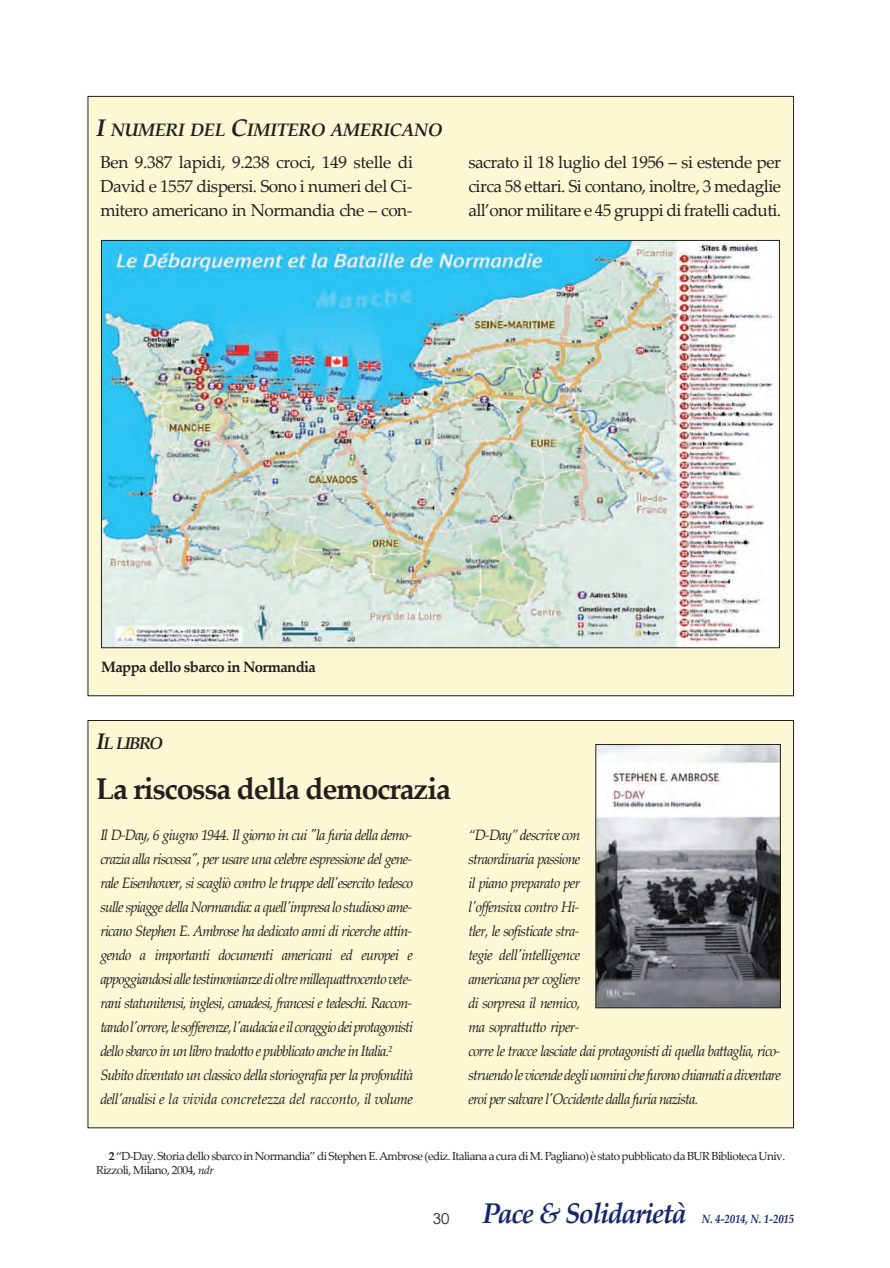
<style>
.page{position:relative;width:890px;height:1268px;background:#fff}
.page>*{position:absolute;margin:0;border:0;box-sizing:border-box;transform-origin:0 0}
.t1{font:700 30px "Palatino Linotype";color:#231f20}
.t2{font:italic 700 28.5px "Palatino Linotype";letter-spacing:-.05em;color:#15276c;scale:.95 1}
.t3{font:italic 700 18px "Palatino Linotype";letter-spacing:-.02em;color:#231f20}
.t4{font:17.25px/24px "Palatino Linotype";letter-spacing:-.03em;color:#231f20;text-align:justify}
.t5{font:italic 700 16.8px "Palatino Linotype";letter-spacing:-.1em;color:#231f20}
.t6{font:italic 15px/24px "Palatino Linotype";letter-spacing:-.06em;color:#231f20;scale:.95 1}
.t7{font:700 15px "Palatino Linotype";letter-spacing:-.04em;color:#231f20}
.t8{font:italic 700 12px "Palatino Linotype";letter-spacing:-.015em;color:#15276c;scale:.9 1}
.t9{font:11.7px/13.5px "Palatino Linotype";letter-spacing:-.045em;color:#231f20}
.s1{font-size:24px}
.s2{font-size:22.5px}
.s3{font-weight:700}
.s4{font-style:italic}
.s5{font-family:"Century Gothic";font-weight:400;font-style:normal;font-size:15px;color:#231f20}
</style>
<div class="page">
<div style="left:88px;top:96px;width:705px;height:600px;background:#fbf8d3"></div>
<img style="left:103px;top:242px;width:674px;height:404px">
<div style="left:88px;top:720px;width:705px;height:408px;background:#fbf8d3"></div>
<img style="left:597px;top:746px;width:181px;height:260px">
<div style="left:595px;top:744px;width:185px;height:264px;border:1px solid #231f20"></div>
<p class="t3" style="left:96px;top:123px;width:348px"><span class="s1">I</span> NUMERI DEL <span class="s1">C</span>IMITERO AMERICANO</p>
<p class="t4" style="left:100px;top:152px;width:314px">Ben 9.387 lapidi, 9.238 croci, 149 stelle di David e 1557 dispersi. Sono i numeri del Ci&shy;mitero americano in Normandia che – con-</p>
<p class="t4" style="left:468px;top:152px;width:314px">sacrato il 18 luglio del 1956 – si estende per circa 58 ettari. Si contano, inoltre, 3 medaglie all’onor militare e 45 gruppi di fratelli caduti.</p>
<p class="t7" style="left:101px;top:661px;width:216px">mappa dello sbarco in normandia</p>
<p class="t5" style="left:96px;top:737px;width:69px"><span class="s2">I</span>L LIBRO</p>
<h1 class="t1" style="left:96px;top:777px;width:356px">la riscossa della democrazia</h1>
<p class="t6" style="left:100px;top:825px;width:331px">Il D-Day, 6 giugno 1944. Il giorno in cui "la furia della demo&shy;crazia alla riscossa", per usare una celebre espressione del gene&shy;rale Eisenhower, si scagliò contro le truppe dell'esercito tedesco sulle spiagge della Normandia: a quell'impresa lo studioso ame&shy;ricano Stephen E. Ambrose ha dedicato anni di ricerche attin&shy;gendo a importanti documenti americani ed europei e appoggiandosi alle testimonianze di oltre millequattrocento vete&shy;rani statunitensi, inglesi, canadesi, francesi e tedeschi. Raccon&shy;tando l'orrore, le sofferenze, l'audacia e il coraggio dei protagonisti dello sbarco in un libro tradotto e pubblicato anche in Italia.<sup>2<br></sup>Subito diventato un classico della storiografia per la profondità dell'analisi e la vivida concretezza del racconto, il volume</p>
<p class="t6" style="left:468px;top:825px;width:331px">“D-Day” descrive con<br>straordinaria passione<br>il piano preparato per<br>l'offensiva contro Hi-<br>tler, le sofisticate stra-<br>tegie dell'intelligence<br>americana per cogliere<br>di sorpresa il nemico,<br>ma soprattutto riper-<br>corre le tracce lasciate dai protagonisti di quella battaglia, rico&shy;struendo le vicende degli uomini che furono chiamati a diventare eroi per salvare l'Occidente dalla furia nazista.</p>
<p class="t9" style="left:96px;top:1150px;width:690px;text-indent:13px"><span class="s3">2</span> “D-Day. Storia dello sbarco in Normandia” di Stephen E. Ambrose (ediz. Italiana a cura di M. Pagliano) è stato pubblicato da BUR Biblioteca Univ.<br>Rizzoli, Milano, 2004, <span class="s4">ndr</span></p>
<h2 class="t2" style="left:433px;top:1202px;width:269px"><span class="s5">30</span> PACE &amp; SOLIDARIETÀ</h2>
<p class="t8" style="left:701px;top:1214px;width:104px">N. 4-2014, N. 1-2015</p>
</div>
